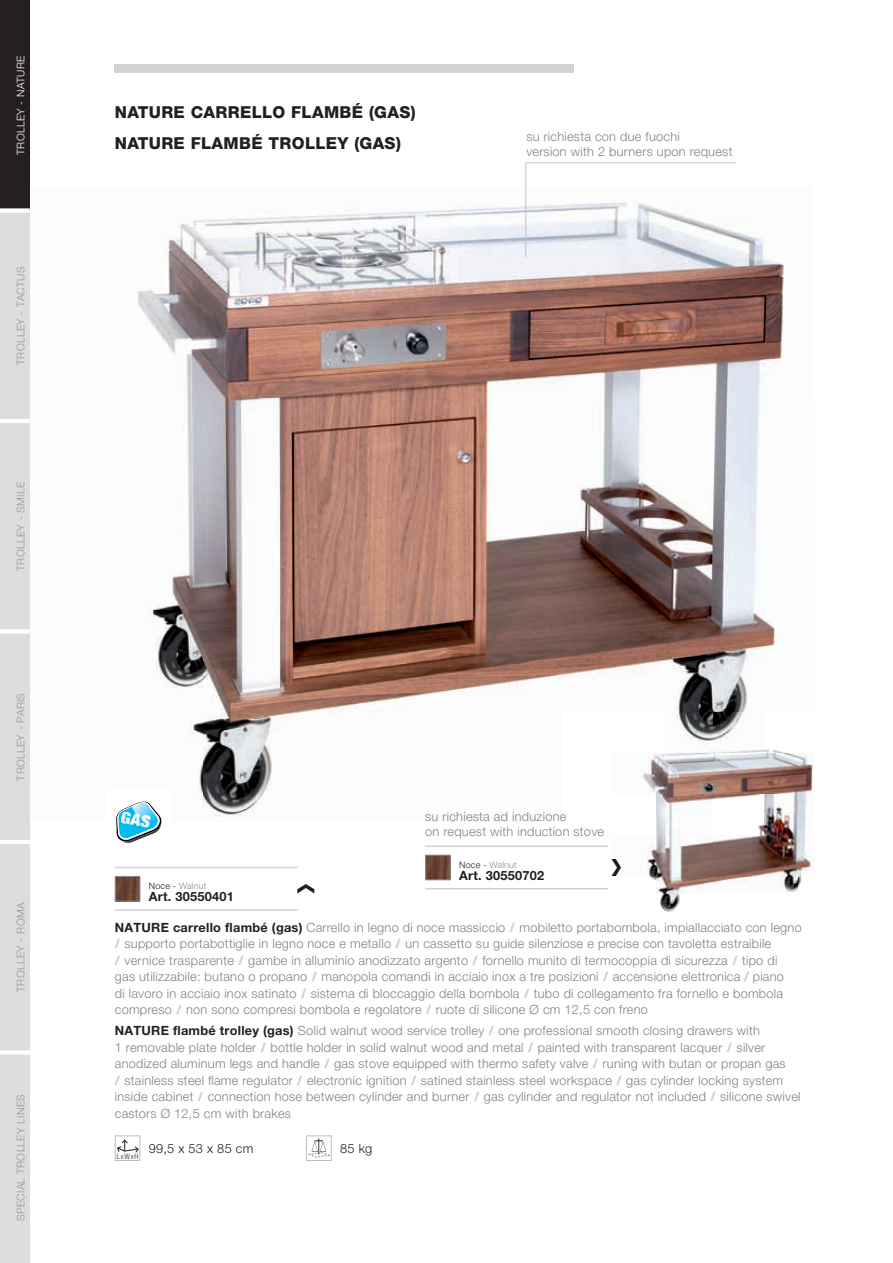
<style>
.page{position:relative;width:893px;height:1263px;background:#fff}
.page>*{position:absolute;margin:0;border:0;box-sizing:border-box;transform-origin:0 0}
.t1{font:800 16.5px/30.8px "Helvetica Neue LT Std";letter-spacing:.02em;color:#231f20}
.t2{font:300 12.75px/16.5px "Helvetica Neue LT Std";letter-spacing:.02em;color:#808285}
.t3{font:700 12.75px "Helvetica Neue LT Std";letter-spacing:.02em;color:#231f20}
.t4{font:300 12.75px "Helvetica Neue LT Std";letter-spacing:.02em;color:#231f20}
.t5{font:300 10.5px "Helvetica Neue LT Std";letter-spacing:.03em;color:#939598}
.t6{font:300 10.5px "Helvetica Neue LT Std";letter-spacing:.03em;color:#fff}
.t7{font:300 9px "Helvetica Neue LT Std";letter-spacing:.02em;color:#8a8c8f}
.t8{font:300 condensed 7.5px "Helvetica Neue LT Std";letter-spacing:.11em;color:#231f20}
.s1{color:#231f20}
.s2{font-weight:700;color:#231f20}
.s3{font-weight:800;color:#d1d2d4}
</style>
<div class="page">
<img style="left:138px;top:206px;width:646px;height:404px">
<img style="left:147px;top:610px;width:463px;height:208px">
<img style="left:610px;top:610px;width:166px;height:103px">
<img style="left:563px;top:876px;width:239px;height:18px">
<img style="left:660px;top:894px;width:20px;height:19px">
<img style="left:563px;top:713px;width:251px;height:163px">
<div style="left:106px;top:790px;width:65px;height:65px;background:#fff"></div>
<svg style="left:116px;top:802px;width:45px;height:41px"></svg>
<img style="left:117px;top:878px;width:21px;height:21px">
<div style="left:115px;top:876px;width:25px;height:25px;border:1px solid #8a8c8f"></div>
<img style="left:427px;top:857px;width:22px;height:21px">
<div style="left:425px;top:855px;width:26px;height:25px;border:1px solid #8a8c8f"></div>
<div style="left:115px;top:64px;width:459px;height:8px;background:#d1d2d4"></div>
<svg style="left:297px;top:884px;width:17px;height:9px"></svg>
<svg style="left:611px;top:859px;width:10px;height:17px"></svg>
<div style="left:115px;top:1135px;width:25px;height:26px;border:1px solid #bcbdc0"></div>
<svg style="left:117px;top:1139px;width:22px;height:14px"></svg>
<div style="left:306px;top:1135px;width:26px;height:26px;border:1px solid #bcbdc0"></div>
<svg style="left:307px;top:1138px;width:24px;height:20px"></svg>
<hr style="left:115px;top:909px;width:183px;height:2px;background:#d1d2d4">
<hr style="left:425px;top:888px;width:183px;height:1px;background:#d1d2d4">
<hr style="left:115px;top:867px;width:183px;height:1px;background:#d1d2d4">
<hr style="left:425px;top:845px;width:183px;height:2px;background:#d1d2d4">
<svg style="left:525px;top:162px;width:212px;height:96px"></svg>
<div style="left:0;top:0;width:30px;height:210px;background:#231f20"></div>
<div style="left:0;top:210px;width:30px;height:211px;background:#dcdddf"></div>
<div style="left:0;top:421px;width:30px;height:210px;background:#dcdddf"></div>
<div style="left:0;top:631px;width:30px;height:211px;background:#dcdddf"></div>
<div style="left:0;top:842px;width:30px;height:210px;background:#dcdddf"></div>
<div style="left:0;top:1052px;width:30px;height:211px;background:#dcdddf"></div>
<div style="left:0;top:208px;width:30px;height:5px;background:#fff"></div>
<hr style="left:0;top:419px;width:30px;height:4px;background:#fff">
<div style="left:0;top:629px;width:30px;height:5px;background:#fff"></div>
<hr style="left:0;top:840px;width:30px;height:4px;background:#fff">
<svg style="left:0;top:1050px;width:30px;height:4px"></svg>
<p class="t6" style="left:14px;top:155px;width:101px;rotate:-90deg">TROLLEY - NATURE</p>
<p class="t5" style="left:14px;top:365px;width:100px;rotate:-90deg">TROLLEY - TACTUS</p>
<p class="t5" style="left:14px;top:571px;width:90px;rotate:-90deg">TROLLEY - SMILE</p>
<p class="t5" style="left:14px;top:780px;width:89px;rotate:-90deg">TROLLEY - PARIS</p>
<p class="t5" style="left:14px;top:992px;width:91px;rotate:-90deg">TROLLEY - ROMA</p>
<p class="t5" style="left:14px;top:1221px;width:128px;rotate:-90deg">SPECIAL TROLLEY LINES</p>
<p class="t1" style="left:115px;top:97px;width:302px">NATURE CARRELLO FLAMBÉ (GAS)<br>NATURE FLAMBÉ TROLLEY (GAS)</p>
<p class="t2" style="left:526px;top:129px;width:208px;line-height:15px">su richiesta con due fuochi<br>version with 2 burners upon request</p>
<p class="t7" style="left:149px;top:880px;width:59px"><span class="s1">Noce -</span> Walnut</p>
<p class="t3" style="left:149px;top:888px;width:87px">Art. 30550401</p>
<p class="t2" style="left:425px;top:809px;width:180px;line-height:15px">su richiesta ad induzione<br>on request with induction stove</p>
<p class="t7" style="left:459px;top:859px;width:59px"><span class="s1">Noce -</span> Walnut</p>
<p class="t3" style="left:459px;top:867px;width:87px">Art. 30550702</p>
<p class="t2" style="left:115px;top:919px;width:688px"><span class="s2">NATURE carrello flambé (gas)</span> Carrello in legno di noce massiccio <span class="s3">/</span> mobiletto portabombola, impiallacciato con legno <span class="s3">/</span> supporto portabottiglie in legno noce e metallo <span class="s3">/</span> un cassetto su guide silenziose e precise con tavoletta estraibile<br><span class="s3">/</span> vernice trasparente <span class="s3">/</span> gambe in alluminio anodizzato argento <span class="s3">/</span> fornello munito di termocoppia di sicurezza <span class="s3">/</span> tipo di<br>gas utilizzabile: butano o propano <span class="s3">/</span> manopola comandi in acciaio inox a tre posizioni <span class="s3">/</span> accensione elettronica / piano<br>di lavoro in acciaio inox satinato <span class="s3">/</span> sistema di bloccaggio della bombola <span class="s3">/</span> tubo di collegamento fra fornello e bombola compreso <span class="s3">/</span> non sono compresi bombola e regolatore <span class="s3">/</span> ruote di silicone Ø cm 12,5 con freno</p>
<p class="t2" style="left:115px;top:1022px;width:687px"><span class="s2">NATURE flambé trolley (gas)</span> Solid walnut wood service trolley <span class="s3">/</span> one professional smooth closing drawers with<br>1 removable plate holder <span class="s3">/</span> bottle holder in solid walnut wood and metal <span class="s3">/</span> painted with transparent lacquer <span class="s3">/</span> silver anodized aluminum legs and handle <span class="s3">/</span> gas stove equipped with thermo safety valve <span class="s3">/</span> runing with butan or propan gas<br><span class="s3">/</span> stainless steel flame regulator <span class="s3">/</span> electronic ignition <span class="s3">/</span> satined stainless steel workspace <span class="s3">/</span> gas cylinder locking system inside cabinet <span class="s3">/</span> connection hose between cylinder and burner <span class="s3">/</span> gas cylinder and regulator not included <span class="s3">/</span> silicone swivel castors Ø 12,5 cm with brakes</p>
<p class="t8" style="left:117px;top:1152px;width:23px">LxWxH</p>
<p class="t4" style="left:149px;top:1141px;width:106px">99,5 x 53 x 85 cm</p>
<p class="t4" style="left:340px;top:1141px;width:34px">85 kg</p>
</div>
